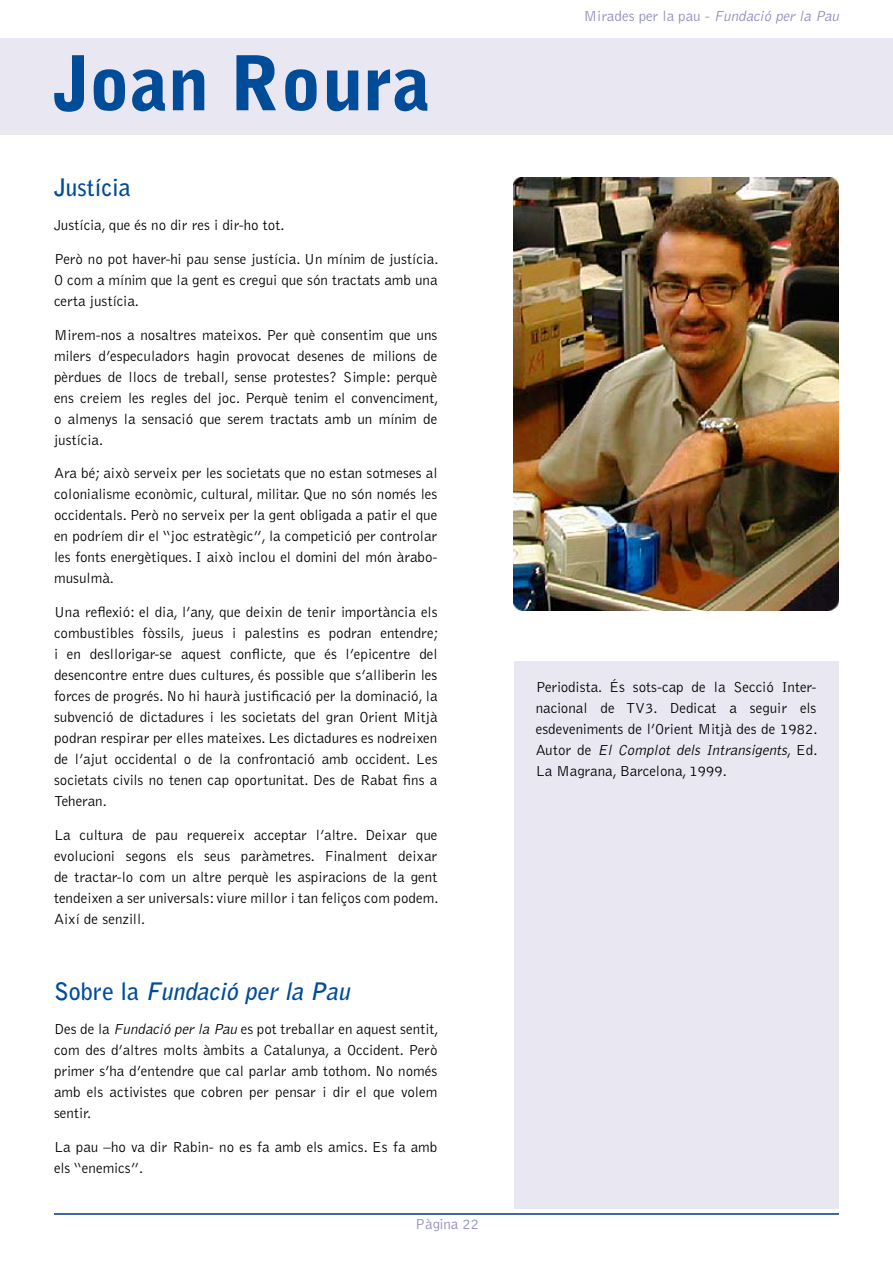
<style>
.page{position:relative;width:893px;height:1263px;background:#fff}
.page>*{position:absolute;margin:0;border:0;box-sizing:border-box;transform-origin:0 0}
.t1{font:900 75px "Bell Gothic";color:#004c99}
.t2{font:italic 700 24px "Bell Gothic";color:#004c99}
.t3{font:700 24px "Bell Gothic";color:#004c99}
.t4{font:300 15px/21px "Bell Gothic";color:#000;text-align:justify}
.t5{font:300 15px "Bell Gothic";color:#8f8dba}
.s1{font-style:normal}
.s2{font-style:italic}
</style>
<div class="page">
<div style="left:0;top:38px;width:893px;height:97px;background:#e9e7f1"></div>
<hr style="left:54px;top:1213px;width:785px;height:2px;background:#003882">
<div style="left:514px;top:661px;width:325px;height:548px;background:#e9e7f1"></div>
<img style="left:514px;top:177px;width:325px;height:434px">
<h1 class="t1" style="left:54px;top:54px;width:378px">Joan Roura</h1>
<h2 class="t3" style="left:54px;top:178px;width:78px">Justícia</h2>
<p class="t4" style="left:54px;top:216px;width:232px">Justícia, que és no dir res i dir-ho tot.</p>
<p class="t4" style="left:54px;top:249px;width:386px">Però no pot haver-hi pau sense justícia. Un mínim de justícia.<br>O com a mínim que la gent es cregui que són tractats amb una certa justícia.</p>
<p class="t4" style="left:54px;top:325px;width:386px">Mirem-nos a nosaltres mateixos. Per què consentim que uns milers d’especuladors hagin provocat desenes de milions de pèrdues de llocs de treball, sense protestes? Simple: perquè ens creiem les regles del joc. Perquè tenim el convenciment, o almenys la sensació que serem tractats amb un mínim de justícia.</p>
<p class="t4" style="left:54px;top:464px;width:385px">Ara bé; això serveix per les societats que no estan sotmeses al colonialisme econòmic, cultural, militar. Que no són només les occidentals. Però no serveix per la gent obligada a patir el que en podríem dir el “joc estratègic”, la competició per controlar les fonts energètiques. I això inclou el domini del món àrabo&shy;musulmà.</p>
<p class="t4" style="left:54px;top:603px;width:386px">Una reflexió: el dia, l’any, que deixin de tenir importància els combustibles fòssils, jueus i palestins es podran entendre; i en desllorigar-se aquest conflicte, que és l’epicentre del desencontre entre dues cultures, és possible que s’alliberin les forces de progrés. No hi haurà justificació per la dominació, la subvenció de dictadures i les societats del gran Orient Mitjà podran respirar per elles mateixes. Les dictadures es nodreixen de l’ajut occidental o de la confrontació amb occident. Les societats civils no tenen cap oportunitat. Des de Rabat fins a Teheran.</p>
<p class="t4" style="left:54px;top:825px;width:386px">La cultura de pau requereix acceptar l’altre. Deixar que evolucioni segons els seus paràmetres. Finalment deixar de tractar-lo com un altre perquè les aspiracions de la gent tendeixen a ser universals: viure millor i tan feliços com podem.<br>Així de senzill.</p>
<h2 class="t2" style="left:54px;top:982px;width:302px"><span class="s1">S o b r e l a</span> Fundació per la Pau</h2>
<p class="t4" style="left:54px;top:1020px;width:386px">Des de la <span class="s2">Fundació per la Pau</span> es pot treballar en aquest sentit, com des d’altres molts àmbits a Catalunya, a Occident. Però primer s’ha d’entendre que cal parlar amb tothom. No només amb els activistes que cobren per pensar i dir el que volem sentir.</p>
<p class="t4" style="left:54px;top:1138px;width:385px">La pau –ho va dir Rabin- no es fa amb els amics. Es fa amb els “enemics”.</p>
<p class="t5" style="left:415px;top:1218px;width:65px">Pàgina 22</p>
<p class="t5" style="left:584px;top:11px;width:259px">M i rad e s pe r l a p a u - <span class="s2">Fundació per la Pau</span></p>
<p class="t4" style="left:536px;top:677px;width:283px">Periodista. És sots-cap de la Secció Inter&shy;nacional de TV3. Dedicat a seguir els esdeveniments de l’Orient Mitjà des de 1982.<br>Au t o r d e <span class="s2">El Complot dels Intransigents</span>, E d .<br>La Magrana, Barcelona, 1999.</p>
</div>
